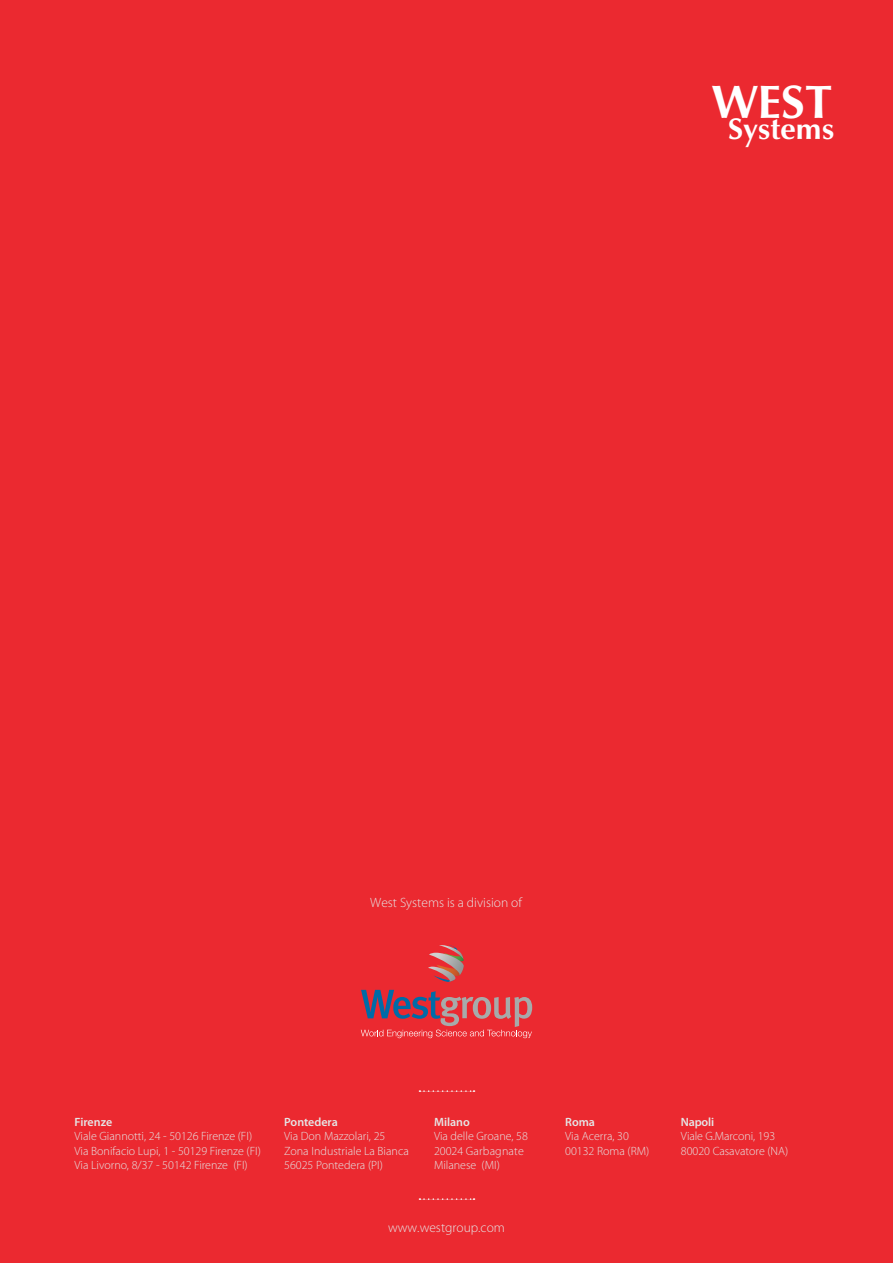
<style>
.page{position:relative;width:893px;height:1263px;background:#eb2930}
.page>*{position:absolute;margin:0;border:0;box-sizing:border-box;transform-origin:0 0}
.t1{font:700 47.1px "Zapf Humanist 601 BT";color:#fff}
.t2{font:700 30px "Zapf Humanist 601 BT";color:#fff}
.t3{font:300 13.5px "Myriad Pro";color:#e5e6e6}
.t4{font:300 12px/14.4px "Myriad Pro";color:#e5e6e6}
.t5{font:600 12px "Myriad Pro";color:#e5e6e6}
</style>
<div class="page">
<svg style="left:361px;top:990px;width:171px;height:48px"></svg>
<svg style="left:428px;top:945px;width:36px;height:37px"></svg>
<svg style="left:419px;top:1198px;width:56px;height:2px"></svg>
<svg style="left:419px;top:1090px;width:56px;height:2px"></svg>
<h1 class="t1" style="left:712px;top:73px;width:122px">WEST</h1>
<h2 class="t2" style="left:728px;top:110px;width:108px">Systems</h2>
<p class="t3" style="left:370px;top:895px;width:153px">West Systems is a division of</p>
<p class="t5" style="left:75px;top:1114px;width:39px">Firenze</p>
<p class="t4" style="left:75px;top:1129px;width:188px">Viale Giannotti, 24 - 50126 Firenze (FI)<br>Via Bonifacio Lupi, 1 - 50129 Firenze (FI)<br>Via Livorno, 8/37 - 50142 Firenze (FI)</p>
<p class="t5" style="left:284px;top:1114px;width:55px">Pontedera</p>
<p class="t4" style="left:284px;top:1129px;width:126px">Via Don Mazzolari, 25<br>Zona Industriale La Bianca<br>56025 Pontedera (PI)</p>
<p class="t5" style="left:434px;top:1114px;width:37px">Milano</p>
<p class="t4" style="left:434px;top:1129px;width:96px">Via delle Groane, 58<br>20024 Garbagnate<br>Milanese (MI)</p>
<p class="t3" style="left:388px;top:1220px;width:118px">www.westgroup.com</p>
<p class="t5" style="left:565px;top:1114px;width:31px">Roma</p>
<p class="t4" style="left:565px;top:1129px;width:86px">Via Acerra, 30<br>00132 Roma (RM)</p>
<p class="t5" style="left:681px;top:1114px;width:35px">Napoli</p>
<p class="t4" style="left:681px;top:1129px;width:109px">Viale G.Marconi, 193<br>80020 Casavatore (NA)</p>
</div>
